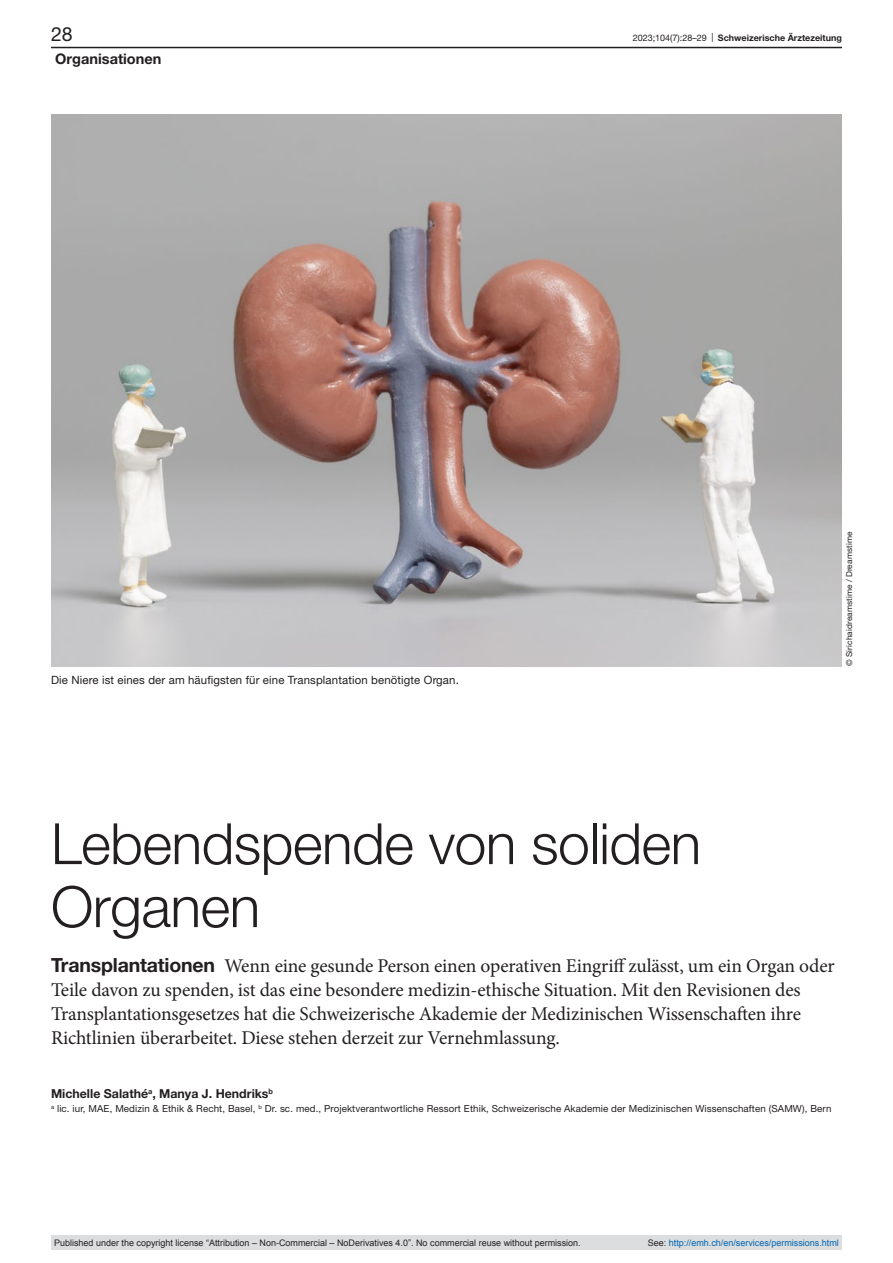
<style>
.page{position:relative;width:893px;height:1263px;background:#fff}
.page>*{position:absolute;margin:0;border:0;box-sizing:border-box;transform-origin:0 0}
.article-title-L38{font:300 57px/63px "Helvetica Neue LT Pro";letter-spacing:-.01em;color:#231f20}
.lead{font:19.5px/24px "Minion Pro";letter-spacing:-.01em;color:#231f20}
.t1{font:19.5px "Helvetica Neue LT Pro";color:#231f20}
.t2{font:700 14.55px "Helvetica Neue LT Pro";color:#231f20}
.authors{font:700 12.3px "Helvetica Neue LT Pro";color:#231f20}
.figure-caption{font:11.4px "Helvetica Neue LT Pro";letter-spacing:.01em;color:#231f20}
.affiliations{font:9.75px "Helvetica Neue LT Pro";letter-spacing:.01em;color:#231f20}
.t3{font:9px "Arial";color:#231f20}
.t4{font:9px "Arial";color:#0066b3}
.t5{font:700 9px "Helvetica Neue LT Pro";color:#231f20}
.credits{font:8.25px "Helvetica Neue LT Pro";letter-spacing:.01em;color:#231f20}
.s1{font-weight:400}
.s2{font-family:"Helvetica Neue LT Pro";font-weight:700}
.s3{color:#231f20}
</style>
<div class="page">
<img style="left:51px;top:115px;width:791px;height:551px">
<hr style="left:51px;top:47px;width:791px;height:1px;background:#231f20">
<div style="left:51px;top:1235px;width:791px;height:15px;background:#dcdddf"></div>
<p class="t1" style="left:51px;top:22px;width:23px">28</p>
<p class="t5" style="left:633px;top:32px;width:211px"><span class="s1">2023;104(7):28–29 |</span> Schweizerische Ärztezeitung</p>
<p class="t2" style="left:55px;top:49px;width:108px">Organisationen</p>
<p class="figure-caption" style="left:51px;top:673px;width:409px">Die Niere ist eines der am häufigsten für eine Transplantation benötigte Organ.</p>
<p class="credits" style="left:844px;top:666px;width:136px;rotate:-90deg">© Sirichaidreamstime / Dreamstime</p>
<p class="article-title-L38" style="left:51px;top:811px;width:652px">Lebendspende von soliden<br>Organen</p>
<p class="lead" style="left:51px;top:953px;width:785px"><span class="s2">Transplantationen</span> Wenn eine gesunde Person einen operativen Eingriff zulässt, um ein Organ oder Teile davon zu spenden, ist das eine besondere medizin-ethische Situation. Mit den Revisionen des Transplantationsgesetzes hat die Schweizerische Akademie der Medizinischen Wissenschaften ihre Richtlinien überarbeitet. Diese stehen derzeit zur Vernehmlassung.</p>
<p class="authors" style="left:51px;top:1086px;width:224px">Michelle Salathé<sup>a</sup>, Manya J. Hendriks<sup>b</sup></p>
<p class="affiliations" style="left:51px;top:1102px;width:782px"><sup>a</sup> lic. iur, MAE, Medizin &amp; Ethik &amp; Recht, Basel, <sup>b</sup> Dr. sc. med., Projektverantwortliche Ressort Ethik, Schweizerische Akademie der Medizinischen Wissenschaften (SAMW), Bern</p>
<p class="t3" style="left:54px;top:1237px;width:528px">Published under the copyright license “Attribution – Non-Commercial – NoDerivatives 4.0”. No commercial reuse without permission.</p>
<p class="t4" style="left:648px;top:1237px;width:193px"><span class="s3">See:</span> http://emh.ch/en/services/permissions.html</p>
</div>
